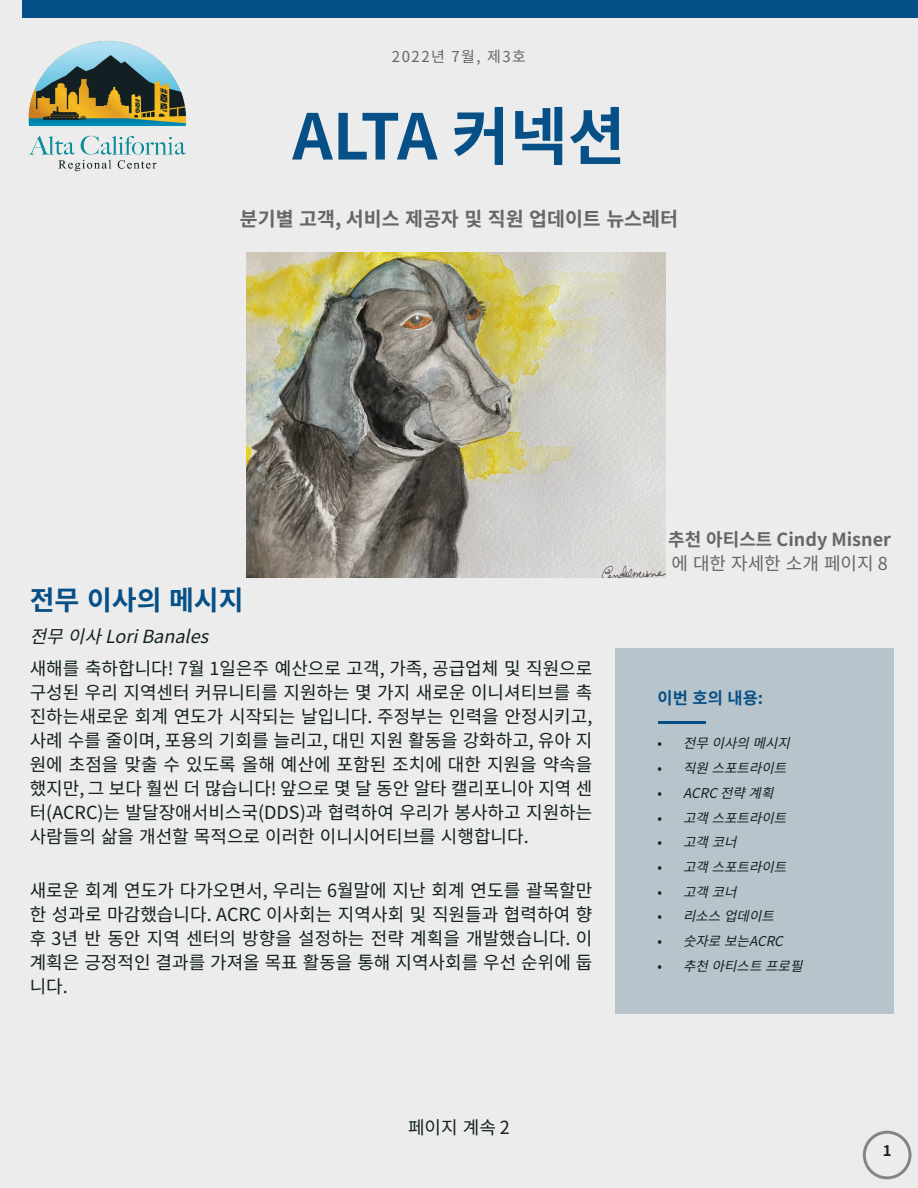
<style>
.page{position:relative;width:918px;height:1188px;background:#ebeceb}
.page>*{position:absolute;margin:0;border:0;box-sizing:border-box;transform-origin:0 0}
.t1{font:700 63px "Noto Sans KR";color:#075087}
.t2{font:700 27px "Noto Sans KR";color:#075087}
.t3{font:700 19.5px "Noto Sans KR";color:#656666}
.t4{font:18px/24px "Noto Sans KR";color:#132020;text-align:justify}
.t5{font:700 18px/24px "Noto Sans KR";color:#656666}
.t6{font:italic 18px "Noto Sans KR";color:#132020}
.t7{font:700 16.5px "Noto Sans KR";color:#075087}
.t8{font:15px "Noto Sans KR";letter-spacing:.1em;color:#656666}
.t9{font:700 15px "Noto Sans KR";color:#231f20}
.t10{font:italic 13.5px "Noto Sans KR";color:#132020}
.s1{font-weight:400}
.s2{font-style:normal}
</style>
<div class="page">
<div style="left:863px;top:1131px;width:49px;height:48px;border:3px solid #201d1e;border-radius:50%"></div>
<div style="left:23px;top:0;width:895px;height:18px;background:#054f87"></div>
<div style="left:615px;top:648px;width:279px;height:365px;background:#b8c4cc"></div>
<hr style="left:658px;top:721px;width:47px;height:3px;background:#054f87">
<img style="left:28px;top:41px;width:158px;height:131px">
<img style="left:247px;top:253px;width:418px;height:325px">
<p class="t8" style="left:392px;top:48px;width:136px">2022년 7월, 제3호</p>
<p class="t1" style="left:292px;top:101px;width:335px">ALTA 커넥션</p>
<p class="t3" style="left:240px;top:208px;width:440px">분기별 고객, 서비스 제공자 및 직원 업데이트 뉴스레터</p>
<p class="t2" style="left:30px;top:585px;width:215px">전무 이사의 메시지</p>
<p class="t6" style="left:30px;top:626px;width:191px">전무이사LoriBanales</p>
<p class="t4" style="left:30px;top:657px;width:564px">새해를 축하합니다! 7월 1일은주 예산으로 고객, 가족, 공급업체 및 직원으로 구성된 우리 지역센터 커뮤니티를 지원하는 몇 가지 새로운 이니셔티브를 촉 진하는새로운 회계 연도가 시작되는 날입니다. 주정부는 인력을 안정시키고, 사례 수를 줄이며, 포용의 기회를 늘리고, 대민 지원 활동을 강화하고, 유아 지 원에 초점을 맞출 수 있도록 올해 예산에 포함된 조치에 대한 지원을 약속을 했지만, 그 보다 훨씬 더 많습니다! 앞으로 몇 달 동안 알타 캘리포니아 지역 센 터(ACRC)는 발달장애서비스국(DDS)과 협력하여 우리가 봉사하고 지원하는 사람들의 삶을 개선할 목적으로 이러한 이니시어티브를 시행합니다.</p>
<p class="t4" style="left:30px;top:879px;width:564px">새로운 회계 연도가 다가오면서, 우리는 6월말에 지난 회계 연도를 괄목할만 한 성과로 마감했습니다. ACRC 이사회는 지역사회 및 직원들과 협력하여 향 후 3년 반 동안 지역 센터의 방향을 설정하는 전략 계획을 개발했습니다. 이 계획은 긍정적인 결과를 가져올 목표 활동을 통해 지역사회를 우선 순위에 둡 니다.</p>
<p class="t4" style="left:408px;top:1115px;width:103px">페이지 계속 2</p>
<p class="t5" style="left:668px;top:528px;width:224px">추천 아티스트 Cindy Misner <span class="s1">에 대한 자세한 소개 페이지 8</span></p>
<p class="t7" style="left:658px;top:689px;width:107px">이번 호의 내용:</p>
<p class="t10" style="left:658px;top:736px;width:142px"><span class="s2">•</span> 전무이사의메시지</p>
<p class="t10" style="left:658px;top:761px;width:138px"><span class="s2">•</span> 직원스포트라이트</p>
<p class="t10" style="left:658px;top:785px;width:126px"><span class="s2">•</span> ACRC전략계획</p>
<p class="t10" style="left:658px;top:810px;width:138px"><span class="s2">•</span> 고객스포트라이트</p>
<p class="t10" style="left:658px;top:835px;width:89px"><span class="s2">•</span> 고객코너</p>
<p class="t10" style="left:658px;top:859px;width:138px"><span class="s2">•</span> 고객스포트라이트</p>
<p class="t10" style="left:658px;top:884px;width:89px"><span class="s2">•</span> 고객코너</p>
<p class="t10" style="left:658px;top:909px;width:126px"><span class="s2">•</span> 리소스업데이트</p>
<p class="t10" style="left:658px;top:933px;width:135px"><span class="s2">•</span> 숫자로보는ACRC</p>
<p class="t10" style="left:658px;top:958px;width:155px"><span class="s2">•</span> 추천아티스트프로필</p>
<p class="t9" style="left:883px;top:1142px;width:10px">1</p>
</div>
